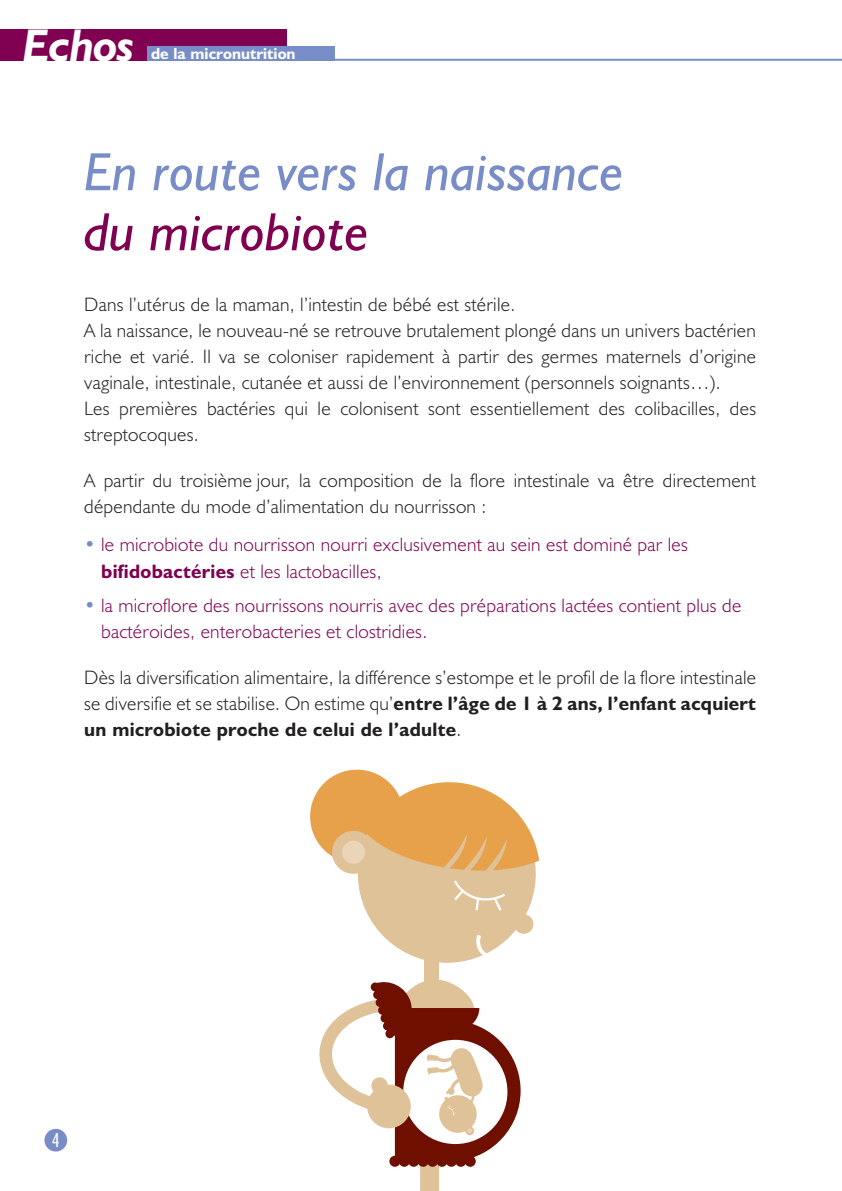
<style>
.page{position:relative;width:842px;height:1191px;background:#fff}
.page>*{position:absolute;margin:0;border:0;box-sizing:border-box;transform-origin:0 0}
.t1{font:italic 54px "Humanist 521 BT";color:#788dc7}
.t2{font:italic 54px "Humanist 521 BT";color:#800051}
.t3{font:italic 700 46px "Humanist 521 BT";letter-spacing:-.015em;color:#fff}
.t4{font:condensed 20px "Humanist 521 BT";color:#fff}
.t5{font:300 19.6px/26px "Humanist 521 BT";letter-spacing:.015em;color:#231f20}
.t6{font:300 19.6px/26.6px "Humanist 521 BT";letter-spacing:.015em;color:#800051}
.t7{font:700 16px "Humanist 521 BT";color:#fff}
.s1{color:#788dc7}
.s2{font-weight:700}
</style>
<div class="page">
<div style="left:310px;top:769px;width:94px;height:94px;background:#e7a14a;border-radius:50%"></div>
<div style="left:425px;top:924px;width:14px;height:62px;background:#dfc298"></div>
<svg style="left:330px;top:776px;width:209px;height:195px"></svg>
<svg style="left:319px;top:978px;width:202px;height:213px"></svg>
<hr style="left:0;top:59px;width:841px;height:2px;background:#788dc7">
<div style="left:1px;top:30px;width:286px;height:31px;background:#800051"></div>
<div style="left:148px;top:47px;width:187px;height:14px;background:#788dc7"></div>
<div style="left:44px;top:1128px;width:23px;height:23px;background:#788dc7;border-radius:50%"></div>
<h2 class="t3" style="left:23px;top:29px;width:112px">Echos</h2>
<p class="t7" style="left:151px;top:48px;width:146px">de la micronutrition</p>
<h1 class="t1" style="left:84px;top:151px;width:541px">En route vers la naissance</h1>
<h1 class="t2" style="left:84px;top:211px;width:287px">du microbiote</h1>
<p class="t5" style="left:84px;top:293px;width:673px">Dans l’utérus de la maman, l’intestin de bébé est stérile.<br>A la naissance, le nouveau-né se retrouve brutalement plongé dans un univers bactérien riche et varié. Il va se coloniser rapidement à partir des germes maternels d’origine vaginale, intestinale, cutanée et aussi de l’environnement (personnels soignants…).<br>Les premières bactéries qui le colonisent sont essentiellement des colibacilles, des streptocoques.</p>
<p class="t5" style="left:84px;top:469px;width:673px">A partir du troisième jour, la composition de la flore intestinale va être directement dépendante du mode d’alimentation du nourrisson :</p>
<p class="t6" style="left:101px;top:533px;width:588px;text-indent:-17px"><span class="s1">•</span> le microbiote du nourrisson nourri exclusivement au sein est dominé par les <span class="s2">bifidobactéries</span> et les lactobacilles,</p>
<p class="t6" style="left:101px;top:594px;width:642px;line-height:26px;text-indent:-17px"><span class="s1">•</span> la microflore des nourrissons nourris avec des préparations lactées contient plus de bactéroides, enterobacteries et clostridies.</p>
<p class="t5" style="left:84px;top:666px;width:673px;text-align:justify">Dès la diversification alimentaire, la différence s’estompe et le profil de la flore intestinale se diversifie et se stabilise. On estime qu’<span class="s2">entre l’âge de 1 à 2 ans, l’enfant acquiert un microbiote proche de celui de l’adulte</span>.</p>
<p class="t4" style="left:52px;top:1132px;width:9px">4</p>
</div>
